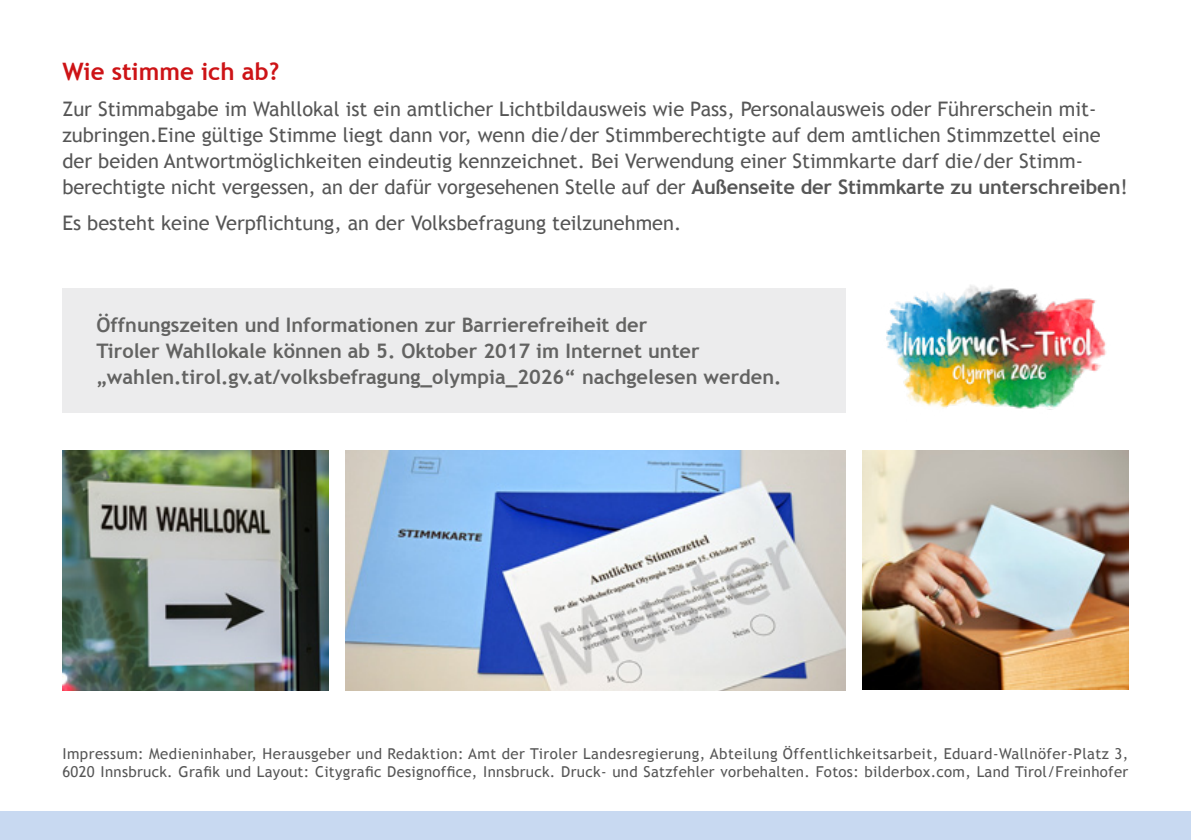
<style>
.page{position:relative;width:1191px;height:840px;background:#fff}
.page>*{position:absolute;margin:0;border:0;box-sizing:border-box;transform-origin:0 0}
.t1{font:700 24px "Trebuchet MS";color:#cd1316}
.t2{font:20px/26px "Trebuchet MS";color:#565656}
.t3{font:700 20px/26px "Trebuchet MS";color:#636362}
.t4{font:15px/18px "Trebuchet MS";letter-spacing:.03em;color:#565656}
.s1{font-weight:700}
</style>
<div class="page">
<img style="left:346px;top:450px;width:499px;height:239px">
<img style="left:862px;top:450px;width:266px;height:239px">
<img style="left:62px;top:450px;width:266px;height:239px">
<img style="left:886px;top:285px;width:220px;height:125px">
<div style="left:62px;top:288px;width:783px;height:124px;background:#ececed"></div>
<div style="left:0;top:811px;width:1191px;height:28px;background:#c8d9f1"></div>
<p class="t1" style="left:62px;top:57px;width:218px">Wie stimme ich ab?</p>
<p class="t2" style="left:62px;top:96px;width:1066px">Zur Stimmabgabe im Wahllokal ist ein amtlicher Lichtbildausweis wie Pass, Personalausweis oder Führerschein mit&shy;zubringen.Eine gültige Stimme liegt dann vor, wenn die/der Stimmberechtigte auf dem amtlichen Stimmzettel eine der beiden Antwortmöglichkeiten eindeutig kennzeichnet. Bei Verwendung einer Stimmkarte darf die/der Stimm&shy;berechtigte nicht vergessen, an der dafür vorgesehenen Stelle auf der <span class="s1">Außenseite der Stimmkarte zu unterschreiben</span>!</p>
<p class="t2" style="left:62px;top:210px;width:620px">Es besteht keine Verpflichtung, an der Volksbefragung teilzunehmen.</p>
<p class="t3" style="left:96px;top:312px;width:686px">Öffnungszeiten und Informationen zur Barrierefreiheit der<br>Tiroler Wahllokale können ab 5. Oktober 2017 im Internet unter „wahlen.tirol.gv.at/volksbefragung_olympia_2026“ nachgelesen werden.</p>
<p class="t4" style="left:62px;top:744px;width:1067px">Impressum: Medieninhaber, Herausgeber und Redaktion: Amt der Tiroler Landesregierung, Abteilung Öffentlichkeitsarbeit, Eduard-Wallnöfer-Platz 3,<br>6020 Innsbruck. Grafik und Layout: Citygrafic Designoffice, Innsbruck. Druck- und Satzfehler vorbehalten. Fotos: bilderbox.com, Land Tirol/Freinhofer</p>
</div>
